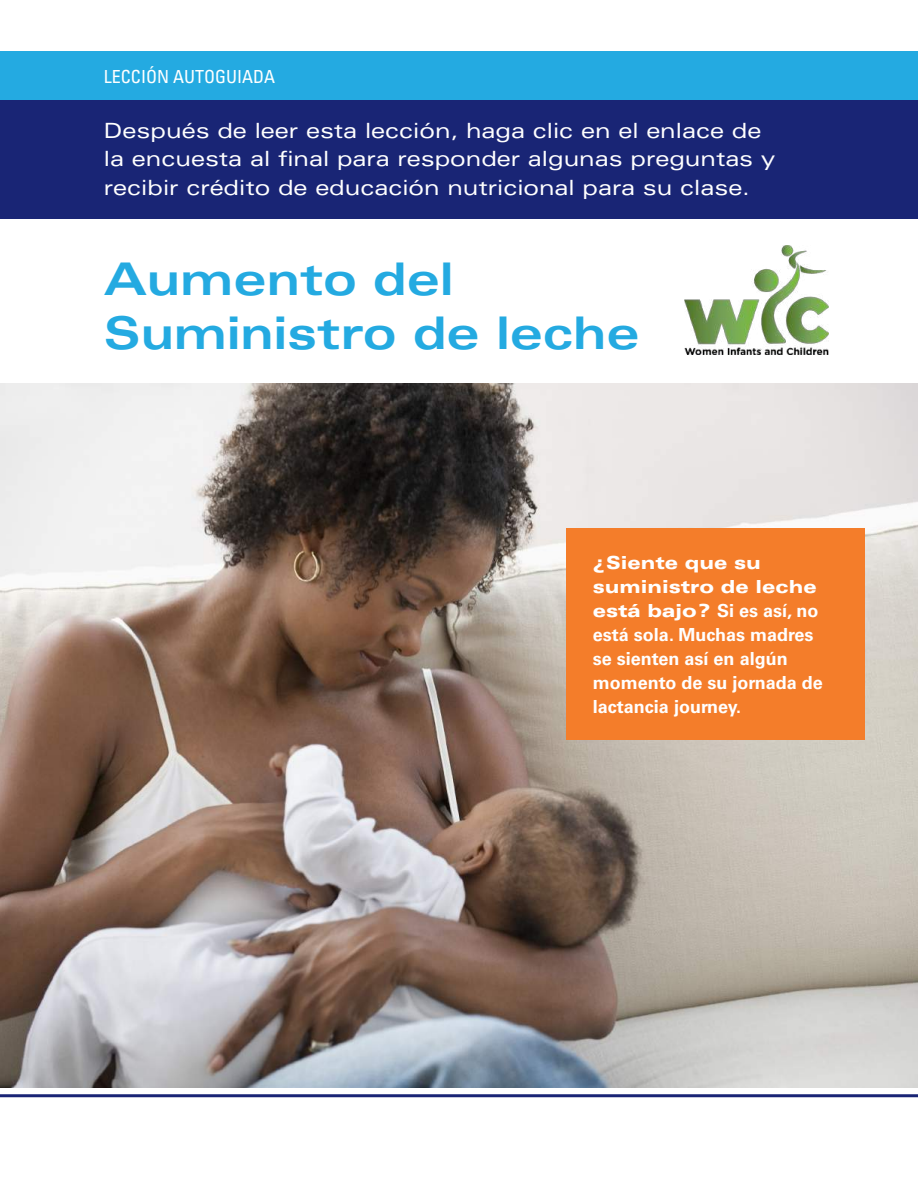
<style>
.page{position:relative;width:918px;height:1188px;background:#fff}
.page>*{position:absolute;margin:0;border:0;box-sizing:border-box;transform-origin:0 0}
.t1{font:700 expanded 45px/54px "Univers LT Std";color:#24aae1}
.t2{font:expanded 21px/28.5px "Univers LT Std";color:#fff}
.t3{font:700 18px/24px "Univers LT Std";color:#fff}
.t4{font:condensed 18px "Univers LT Std";color:#fff}
.s1{font-weight:900;font-stretch:expanded}
</style>
<div class="page">
<hr style="left:0;top:1094px;width:918px;height:3px;background:#192575">
<div style="left:0;top:51px;width:918px;height:49px;background:#24aae1"></div>
<img style="left:0;top:384px;width:918px;height:703px">
<div style="left:0;top:100px;width:918px;height:119px;background:#192575"></div>
<div style="left:566px;top:529px;width:298px;height:211px;background:#f47d2a"></div>
<img style="left:685px;top:246px;width:143px;height:109px">
<p class="t4" style="left:104px;top:65px;width:172px">LECCIÓN AUTOGUIADA</p>
<p class="t2" style="left:104px;top:116px;width:673px">Después de leer esta lección, haga clic en el enlace de la encuesta al final para responder algunas preguntas y recibir crédito de educación nutricional para su clase.</p>
<h1 class="t1" style="left:104px;top:252px;width:537px">Aumento del<br>Suministro de leche</h1>
<p class="t3" style="left:593px;top:550px;width:231px"><span class="s1">¿Siente que su suministro de leche está bajo?</span> Si es así, no está sola. Muchas madres se sienten así en algún momento de su jornada de lactancia journey.</p>
</div>
